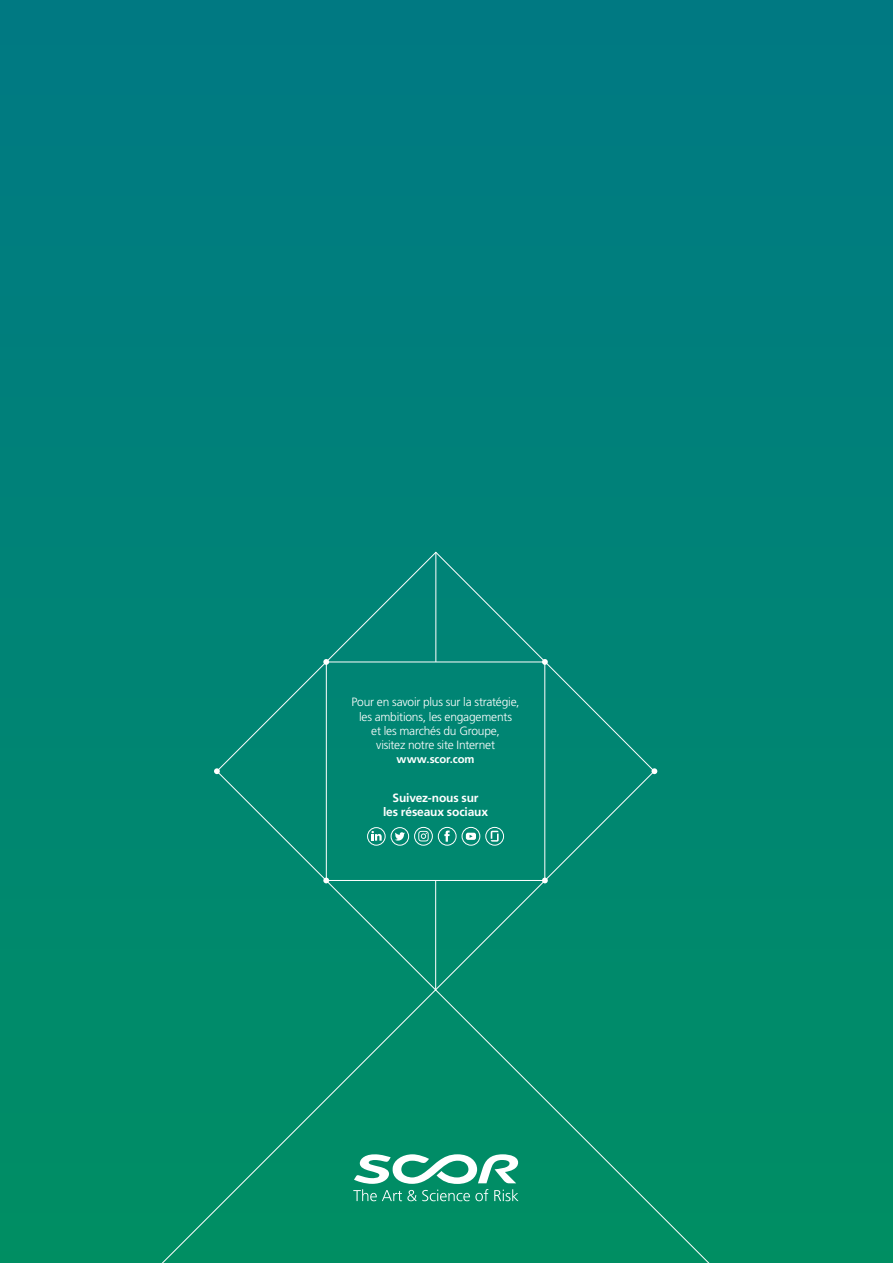
<style>
.page{position:relative;width:893px;height:1263px;background:#fff}
.page>*{position:absolute;margin:0;border:0;box-sizing:border-box;transform-origin:0 0}
.t1{font:300 12px/14.4px "Frutiger LT Std";letter-spacing:-.02em;color:#fff;text-align:center}
.t2{font:700 12px/14.4px "Frutiger LT Std";letter-spacing:-.015em;color:#fff;text-align:center}
.t3{font:700 11.25px "Frutiger LT Std";letter-spacing:-.01em;color:#fff}
</style>
<div class="page">
<div style="left:0;top:0;width:893px;height:1263px;background:linear-gradient(to bottom,#007985,#008e64)"></div>
<div style="left:141px;top:989px;width:589px;height:274px;background:#008c67"></div>
<svg style="left:353px;top:1154px;width:165px;height:47px"></svg>
<div style="left:216px;top:552px;width:439px;height:438px;background:#008671"></div>
<svg style="left:438px;top:827px;width:18px;height:18px"></svg>
<svg style="left:367px;top:827px;width:18px;height:18px"></svg>
<svg style="left:391px;top:822px;width:41px;height:23px"></svg>
<svg style="left:462px;top:827px;width:18px;height:18px"></svg>
<svg style="left:486px;top:827px;width:18px;height:18px"></svg>
<div style="left:326px;top:662px;width:219px;height:219px;border:1px solid #fff"></div>
<svg style="left:214px;top:768px;width:6px;height:6px"></svg>
<svg style="left:651px;top:768px;width:6px;height:6px"></svg>
<svg style="left:542px;top:659px;width:6px;height:6px"></svg>
<svg style="left:542px;top:877px;width:6px;height:6px"></svg>
<svg style="left:323px;top:659px;width:6px;height:6px"></svg>
<svg style="left:323px;top:877px;width:6px;height:6px"></svg>
<p class="t1" style="left:351px;top:695px;width:170px">Pour en savoir plus sur la stratégie, les ambitions, les engagements<br>et les marchés du Groupe,<br>visitez notre site Internet</p>
<p class="t3" style="left:397px;top:752px;width:79px">www.scor.com</p>
<p class="t2" style="left:383px;top:791px;width:106px">Suivez-nous sur<br>les réseaux sociaux</p>
</div>
